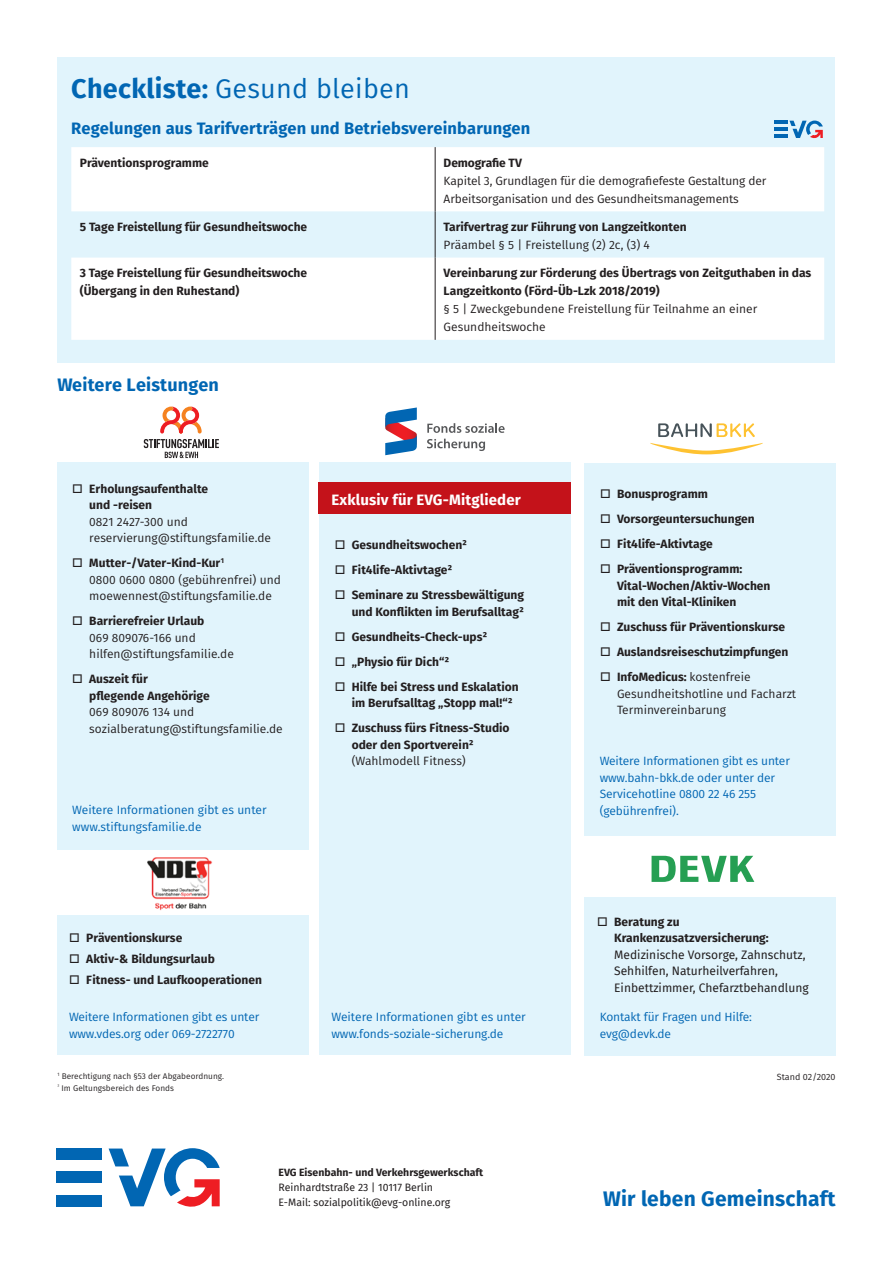
<style>
.page{position:relative;width:893px;height:1263px;background:#fff}
.page>*{position:absolute;margin:0;border:0;box-sizing:border-box;transform-origin:0 0}
.t1{font:27px "Fira Sans";letter-spacing:.01em;color:#0166b3}
.t2{font:700 21px "Fira Sans";letter-spacing:.01em;color:#0166b3}
.t3{font:700 18px "Fira Sans";letter-spacing:.01em;color:#0166b3}
.t4{font:700 16.5px "Fira Sans";letter-spacing:.01em;color:#0166b3}
.t5{font:700 15px "Fira Sans";letter-spacing:.01em;color:#fff}
.t6{font:700 12px/16.5px "Fira Sans";color:#231f20}
.t7{font:12px/16.5px "Fira Sans";color:#231f20}
.t8{font:12px/16.5px "Fira Sans";letter-spacing:-.01em;color:#0166b3}
.t9{font:12px/16.5px "Fira Sans";color:#231f20}
.t10{font:10.5px "Fira Sans";color:#231f20}
.t11{font:700 10.5px "Fira Sans";color:#231f20}
.t12{font:9px "Fira Sans";color:#231f20}
.t13{font:8.25px "Fira Sans";color:#231f20}
.s1{font-weight:700}
.s2{font-weight:400}
</style>
<div class="page">
<svg style="left:109px;top:1148px;width:111px;height:59px"></svg>
<div style="left:56px;top:1148px;width:45px;height:12px;background:#0166b3"></div>
<div style="left:56px;top:1172px;width:45px;height:11px;background:#0166b3"></div>
<div style="left:56px;top:1195px;width:45px;height:11px;background:#0166b3"></div>
<div style="left:57px;top:462px;width:252px;height:389px;background:#e1f4fc"></div>
<div style="left:320px;top:462px;width:251px;height:593px;background:#e1f4fc"></div>
<div style="left:584px;top:462px;width:252px;height:389px;background:#e1f4fc"></div>
<div style="left:319px;top:482px;width:252px;height:32px;background:#c4121a"></div>
<svg style="left:427px;top:423px;width:78px;height:10px"></svg>
<svg style="left:427px;top:439px;width:58px;height:12px"></svg>
<svg style="left:385px;top:407px;width:32px;height:48px"></svg>
<svg style="left:160px;top:407px;width:42px;height:26px"></svg>
<svg style="left:144px;top:439px;width:75px;height:19px"></svg>
<div style="left:584px;top:402px;width:252px;height:61px;background:#fff"></div>
<svg style="left:658px;top:423px;width:97px;height:14px"></svg>
<svg style="left:650px;top:443px;width:113px;height:11px"></svg>
<div style="left:57px;top:914px;width:252px;height:141px;background:#e1f4fc"></div>
<div style="left:57px;top:851px;width:252px;height:64px;background:#fff"></div>
<img style="left:147px;top:857px;width:66px;height:54px">
<div style="left:584px;top:859px;width:252px;height:196px;background:#e1f4fc"></div>
<div style="left:584px;top:837px;width:251px;height:60px;background:#fff"></div>
<svg style="left:652px;top:856px;width:102px;height:26px"></svg>
<div style="left:57px;top:57px;width:778px;height:305px;background:#e1f4fc"></div>
<svg style="left:774px;top:121px;width:49px;height:18px"></svg>
<svg style="left:71px;top:147px;width:753px;height:193px;fill:#fff"></svg>
<hr style="left:435px;top:147px;width:1px;height:64px;background:#231f20">
<hr style="left:435px;top:211px;width:1px;height:47px;background:#231f20">
<hr style="left:435px;top:258px;width:1px;height:82px;background:#231f20">
<p class="t1" style="left:71px;top:68px;width:340px"><span class="s1">Checkliste:</span> Gesund bleiben</p>
<p class="t4" style="left:71px;top:114px;width:461px">Regelungen aus Tarifverträgen und Betriebsvereinbarungen</p>
<p class="t6" style="left:80px;top:154px;width:131px">Präventionsprogramme</p>
<p class="t6" style="left:444px;top:154px;width:80px">Demografie TV</p>
<p class="t7" style="left:444px;top:171px;width:324px;line-height:18px">Kapitel 3, Grundlagen für die demografiefeste Gestaltung der<br>Arbeitsorganisation und des Gesundheitsmanagements</p>
<p class="t6" style="left:80px;top:218px;width:229px">5 Tage Freistellung für Gesundheitswoche</p>
<p class="t6" style="left:444px;top:217px;width:244px;line-height:18px">Tarifvertrag zur Führung von Langzeitkonten<br><span class="s2">Präambel § 5 | Freistellung (2) 2c, (3) 4</span></p>
<p class="t6" style="left:80px;top:264px;width:229px">3 Tage Freistellung für Gesundheitswoche</p>
<p class="t6" style="left:80px;top:282px;width:161px">(Übergang in den Ruhestand)</p>
<p class="t6" style="left:444px;top:263px;width:369px;line-height:18px">Vereinbarung zur Förderung des Übertrags von Zeitguthaben in das<br>Langzeitkonto (Förd-Üb-Lzk 2018/2019)</p>
<p class="t7" style="left:444px;top:300px;width:315px;line-height:18px">§ 5 | Zweckgebundene Freistellung für Teilnahme an einer<br>Gesundheitswoche</p>
<p class="t3" style="left:57px;top:370px;width:163px">Weitere Leistungen</p>
<p class="t7" style="left:89px;top:480px;width:183px;text-indent:-17px">□ <span class="s1">Erholungsaufenthalte<br>und -reisen<br></span>0821 2427-300 und reservierung@stiftungsfamilie.de</p>
<p class="t7" style="left:89px;top:555px;width:193px;text-indent:-17px">□ <span class="s1">Mutter-/Vater-Kind-Kur</span><sup>1<br></sup>0800 0600 0800 (gebührenfrei) und moewennest@stiftungsfamilie.de</p>
<p class="t7" style="left:89px;top:613px;width:146px;text-indent:-17px">□ <span class="s1">Barrierefreier Urlaub<br></span>069 809076-166 und hilfen@stiftungsfamilie.de</p>
<p class="t7" style="left:89px;top:671px;width:195px;text-indent:-17px">□ <span class="s1">Auszeit für<br>pflegende Angehörige<br></span>069 809076 134 und sozialberatung@stiftungsfamilie.de</p>
<p class="t8" style="left:72px;top:801px;width:196px">Weitere Informationen gibt es unter www.stiftungsfamilie.de</p>
<p class="t5" style="left:332px;top:487px;width:191px">Exklusiv für EVG-Mitglieder</p>
<p class="t6" style="left:335px;top:536px;width:134px">□ Gesundheitswochen²</p>
<p class="t6" style="left:335px;top:561px;width:119px">□ Fit4life-Aktivtage²</p>
<p class="t6" style="left:335px;top:586px;width:191px;text-align:right">□ Seminare zu Stressbewältigung und Konflikten im Berufsalltag²</p>
<p class="t6" style="left:335px;top:628px;width:154px">□ Gesundheits-Check-ups²</p>
<p class="t6" style="left:335px;top:653px;width:116px">□ „Physio für Dich“²</p>
<p class="t6" style="left:352px;top:678px;width:169px;text-indent:-17px">□ Hilfe bei Stress und Eskalation im Berufsalltag „Stopp mal!“²</p>
<p class="t6" style="left:352px;top:719px;width:159px;text-indent:-17px">□ Zuschuss fürs Fitness-Studio oder den Sportverein² <span class="s2">(Wahlmodell Fitness)</span></p>
<p class="t6" style="left:600px;top:485px;width:109px">□ Bonusprogramm</p>
<p class="t6" style="left:600px;top:510px;width:156px">□ Vorsorgeuntersuchungen</p>
<p class="t6" style="left:600px;top:535px;width:114px">□ Fit4life-Aktivtage</p>
<p class="t6" style="left:617px;top:560px;width:155px;text-indent:-17px">□ Präventionsprogramm:<br>Vital-Wochen/Aktiv-Wochen mit den Vital-Kliniken</p>
<p class="t6" style="left:600px;top:618px;width:187px">□ Zuschuss für Präventionskurse</p>
<p class="t6" style="left:600px;top:643px;width:190px">□ Auslandsreiseschutzimpfungen</p>
<p class="t7" style="left:617px;top:668px;width:181px;text-indent:-17px">□ <span class="s1">InfoMedicus:</span> kostenfreie<br>Gesundheitshotline und Facharzt<br>Terminvereinbarung</p>
<p class="t8" style="left:600px;top:752px;width:192px">Weitere Informationen gibt es unter www.bahn-bkk.de oder unter der<br>Servicehotline 0800 22 46 255</p>
<p class="t8" style="left:600px;top:802px;width:81px">(gebührenfrei).</p>
<p class="t9" style="left:614px;top:913px;width:196px;text-indent:-17px">□ <span class="s1">Beratung zu<br>Krankenzusatzversicherung:<br></span>Medizinische Vorsorge, Zahnschutz,<br>Sehhilfen, Naturheilverfahren,<br>Einbettzimmer, Chefarztbehandlung</p>
<p class="t6" style="left:69px;top:929px;width:115px">□ Präventionskurse</p>
<p class="t6" style="left:69px;top:950px;width:147px">□ Aktiv-&amp; Bildungsurlaub</p>
<p class="t6" style="left:69px;top:971px;width:194px">□ Fitness- und Laufkooperationen</p>
<p class="t8" style="left:69px;top:1008px;width:192px">Weitere Informationen gibt es unter www.vdes.org oder 069-2722770</p>
<p class="t8" style="left:600px;top:1008px;width:154px">Kontakt für Fragen und Hilfe: evg@devk.de</p>
<p class="t8" style="left:332px;top:1008px;width:196px">Weitere Informationen gibt es unter www.fonds-soziale-sicherung.de</p>
<p class="t13" style="left:57px;top:1070px;width:168px"><sup>1</sup> Berechtigung nach §53 der Abgabeordnung.</p>
<p class="t13" style="left:57px;top:1082px;width:118px"><sup>²</sup> Im Geltungsbereich des Fonds</p>
<p class="t11" style="left:279px;top:1163px;width:206px">EVG Eisenbahn- und Verkehrsgewerkschaft</p>
<p class="t10" style="left:279px;top:1179px;width:156px">Reinhardtstraße 23 | 10117 Berlin</p>
<p class="t10" style="left:279px;top:1194px;width:173px">E-Mail: sozialpolitik@evg-online.org</p>
<p class="t12" style="left:777px;top:1070px;width:60px">Stand 02/2020</p>
<p class="t2" style="left:603px;top:1180px;width:234px">Wir leben Gemeinschaft</p>
</div>
